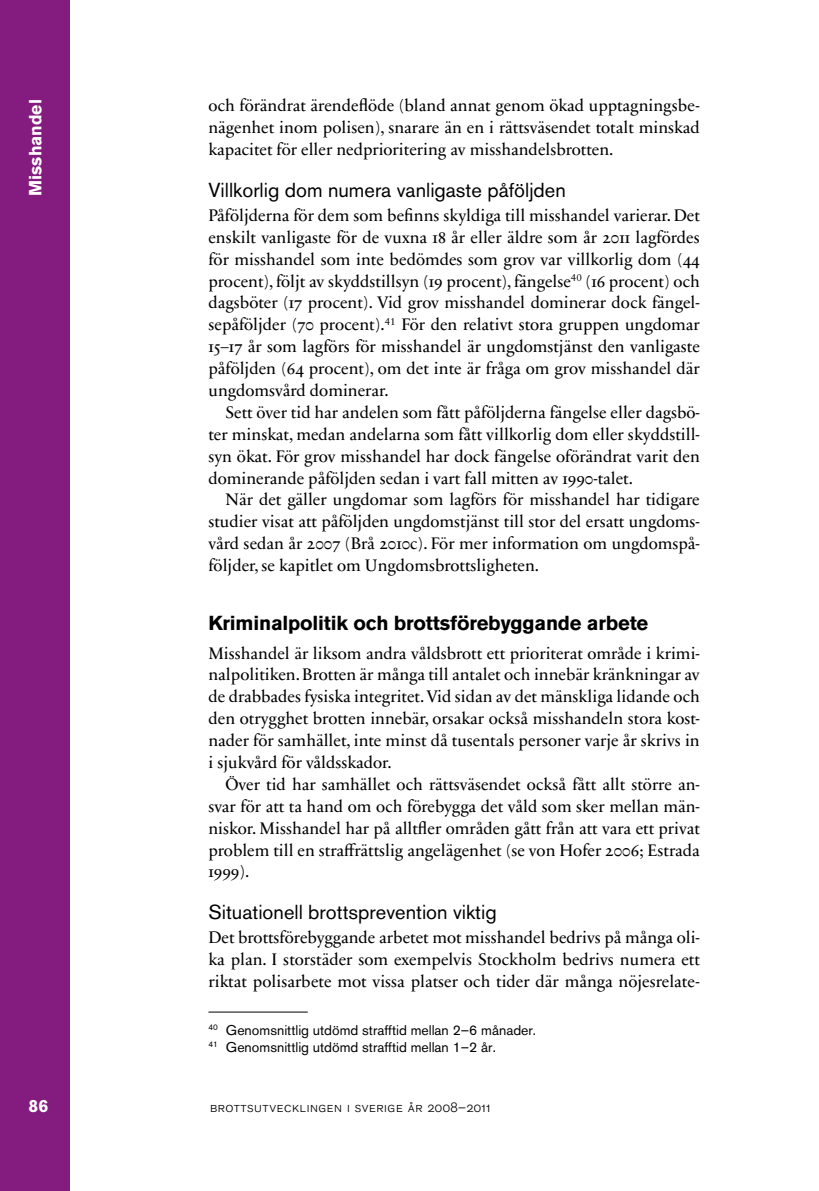
<style>
.page{position:relative;width:819px;height:1191px;background:#fff}
.page>*{position:absolute;margin:0;border:0;box-sizing:border-box;transform-origin:0 0}
.t1{font:20.12px "Akzidenz Grotesk BQ";color:#000}
.t2{font:700 20.12px "Akzidenz Grotesk BQ";letter-spacing:-.01em;color:#000}
.t3{font:700 17.5px "Akzidenz Grotesk BQ";color:#fff}
.t4{font:16.97px/21.9px "Sabon Next LT Regular Os F";color:#000;text-align:justify}
.t5{font:14px/17.5px "Akzidenz Grotesk BQ";color:#000}
.t6{font:14px "Akzidenz Grotesk BQ Light SC";letter-spacing:.04em;color:#000}
</style>
<div class="page">
<div style="left:0;top:0;width:69px;height:1191px;background:#841c80"></div>
<hr style="left:208px;top:1011px;width:100px;height:1px;background:#000">
<p class="t3" style="left:25px;top:196px;width:98px;rotate:-90deg">Misshandel</p>
<p class="t3" style="left:29px;top:1095px;width:21px">86</p>
<p class="t4" style="left:208px;top:95px;width:493px">och förändrat ärendeflöde (bland annat genom ökad upptagningsbe&shy;nägenhet inom polisen), snarare än en i rättsväsendet totalt minskad kapacitet för eller nedprioritering av misshandelsbrotten.</p>
<p class="t1" style="left:208px;top:178px;width:359px">Villkorlig dom numera vanligaste påföljden</p>
<p class="t4" style="left:208px;top:204px;width:493px">Påföljderna för dem som befinns skyldiga till misshandel varierar. Det enskilt vanligaste för de vuxna 18 år eller äldre som år 2011 lagfördes för misshandel som inte bedömdes som grov var villkorlig dom (44 procent), följt av skyddstillsyn (19 procent), fängelse<sup>40</sup> (16 procent) och dagsböter (17 procent). Vid grov misshandel dominerar dock fängel&shy;sepåföljder (70 procent).<sup>41</sup> För den relativt stora gruppen ungdomar 15–17 år som lagförs för misshandel är ungdomstjänst den vanligaste påföljden (64 procent), om det inte är fråga om grov misshandel där ungdomsvård dominerar.</p>
<p class="t4" style="left:208px;top:401px;width:493px;text-indent:17px">Sett över tid har andelen som fått påföljderna fängelse eller dagsbö&shy;ter minskat, medan andelarna som fått villkorlig dom eller skyddstill&shy;syn ökat. För grov misshandel har dock fängelse oförändrat varit den dominerande påföljden sedan i vart fall mitten av 1990-talet.</p>
<p class="t4" style="left:208px;top:489px;width:493px;text-indent:17px">När det gäller ungdomar som lagförs för misshandel har tidigare studier visat att påföljden ungdomstjänst till stor del ersatt ungdoms&shy;vård sedan år 2007 (Brå 2010c). För mer information om ungdomspå&shy;följder, se kapitlet om Ungdomsbrottsligheten.</p>
<p class="t2" style="left:208px;top:611px;width:441px">Kriminalpolitik och brottsförebyggande arbete</p>
<p class="t4" style="left:208px;top:642px;width:493px">Misshandel är liksom andra våldsbrott ett prioriterat område i krimi&shy;nalpolitiken. Brotten är många till antalet och innebär kränkningar av de drabbades fysiska integritet. Vid sidan av det mänskliga lidande och den otrygghet brotten innebär, orsakar också misshandeln stora kost&shy;nader för samhället, inte minst då tusentals personer varje år skrivs in i sjukvård för våldsskador.</p>
<p class="t4" style="left:208px;top:773px;width:493px;text-indent:17px">Över tid har samhället och rättsväsendet också fått allt större an&shy;svar för att ta hand om och förebygga det våld som sker mellan män&shy;niskor. Misshandel har på alltfler områden gått från att vara ett privat problem till en straffrättslig angelägenhet (se von Hofer 2006; Estrada 1999).</p>
<p class="t1" style="left:208px;top:900px;width:290px">Situationell brottsprevention viktig</p>
<p class="t4" style="left:208px;top:926px;width:493px">Det brottsförebyggande arbetet mot misshandel bedrivs på många oli&shy;ka plan. I storstäder som exempelvis Stockholm bedrivs numera ett riktat polisarbete mot vissa platser och tider där många nöjesrelate-</p>
<p class="t5" style="left:208px;top:1020px;width:329px"><sup>40</sup> Genomsnittlig utdömd strafftid mellan 2–6 månader.<br><sup>41</sup> Genomsnittlig utdömd strafftid mellan 1–2 år.</p>
<p class="t6" style="left:210px;top:1098px;width:282px">brottsutvecklingen i sverige år 2008–2011</p>
</div>
